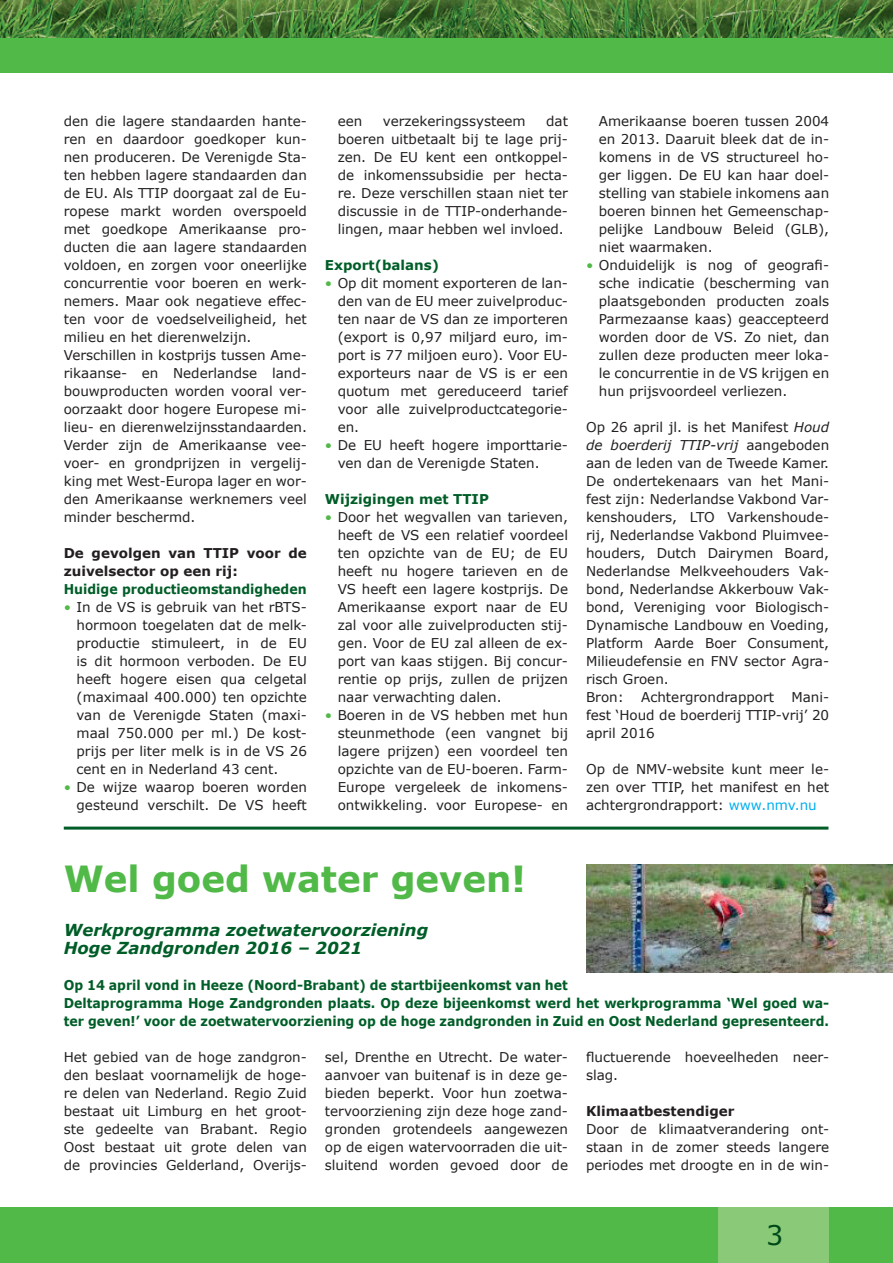
<style>
.page{position:relative;width:893px;height:1263px;background:#fff}
.page>*{position:absolute;margin:0;border:0;box-sizing:border-box;transform-origin:0 0}
.t1{font:700 36px "Verdana";color:#51b948}
.t2{font:27px "Verdana";color:#004a1a}
.t3{font:italic 700 16.5px/18px "Verdana";color:#005d28}
.t4{font:13.5px/18px "Verdana";color:#231f20;text-align:justify}
.t5{font:700 13.5px/18px "Verdana";color:#005d28;scale:.93 1}
.t6{font:700 13.5px/18px "Verdana";color:#231f20}
.t7{font:700 13.5px "Verdana";color:#005d28}
.s1{color:#51b948}
.s2{font-style:italic}
.s3{color:#00aeef}
</style>
<div class="page">
<img style="left:0;top:0;width:893px;height:38px">
<div style="left:0;top:38px;width:893px;height:34px;background:#51b948"></div>
<div style="left:0;top:1207px;width:893px;height:56px;background:#51b948"></div>
<div style="left:719px;top:1207px;width:110px;height:56px;background:#8ac978"></div>
<hr style="left:64px;top:827px;width:764px;height:3px;background:#005d28">
<img style="left:586px;top:864px;width:307px;height:108px">
<p class="t4" style="left:64px;top:112px;width:245px;text-align:left">den die lagere standaarden hante&shy;ren en daardoor goedkoper kun&shy;nen produceren. De Verenigde Sta&shy;ten hebben lagere standaarden dan de EU. Als TTIP doorgaat zal de Eu&shy;ropese markt worden overspoeld met goedkope Amerikaanse pro&shy;ducten die aan lagere standaarden voldoen, en zorgen voor oneerlijke concurrentie voor boeren en werk&shy;nemers. Maar ook negatieve effec&shy;ten voor de voedselveiligheid, het milieu en het dierenwelzijn.<br>Verschillen in kostprijs tussen Ame&shy;rikaanse- en Nederlandse land&shy;bouwproducten worden vooral ver&shy;oorzaakt door hogere Europese mi&shy;lieu- en dierenwelzijnsstandaarden.<br>Verder zijn de Amerikaanse vee&shy;voer- en grondprijzen in vergelij&shy;king met West-Europa lager en wor&shy;den Amerikaanse werknemers veel minder beschermd.</p>
<p class="t6" style="left:64px;top:544px;width:245px">De gevolgen van TTIP voor de zuivelsector op een rij:</p>
<p class="t5" style="left:64px;top:580px;width:263px">Huidige productieomstandigheden</p>
<p class="t4" style="left:77px;top:598px;width:232px;text-indent:-13px"><span class="s1">•</span> In de VS is gebruik van het rBTS&shy;hormoon toegelaten dat de melk&shy;productie stimuleert, in de EU is dit hormoon verboden. De EU heeft hogere eisen qua celgetal (maximaal 400.000) ten opzichte van de Verenigde Staten (maxi&shy;maal 750.000 per ml.) De kost&shy;prijs per liter melk is in de VS 26 cent en in Nederland 43 cent.</p>
<p class="t4" style="left:64px;top:778px;width:245px;text-align:right"><span class="s1">•</span> De wijze waarop boeren worden gesteund verschilt. De VS heeft</p>
<p class="t4" style="left:338px;top:112px;width:232px;text-indent:209px">dat boeren uitbetaalt bij te lage prij&shy;zen. De EU kent een ontkoppel&shy;de inkomenssubsidie per hecta&shy;re. Deze verschillen staan niet ter discussie in de TTIP-onderhande&shy;lingen, maar hebben wel invloed.</p>
<p class="t7" style="left:325px;top:256px;width:116px">Export(balans)</p>
<p class="t4" style="left:338px;top:274px;width:232px;text-indent:-13px"><span class="s1">•</span> Op dit moment exporteren de lan&shy;den van de EU meer zuivelproduc&shy;ten naar de VS dan ze importeren (export is 0,97 miljard euro, im&shy;port is 77 miljoen euro). Voor EU&shy;exporteurs naar de VS is er een quotum met gereduceerd tarief voor alle zuivelproductcategorie&shy;ën.</p>
<p class="t4" style="left:338px;top:436px;width:232px;text-indent:-13px"><span class="s1">•</span> De EU heeft hogere importtarie&shy;ven dan de Verenigde Staten.</p>
<p class="t7" style="left:325px;top:490px;width:165px">Wijzigingen met TTIP</p>
<p class="t4" style="left:338px;top:508px;width:232px;text-indent:-13px"><span class="s1">•</span> Door het wegvallen van tarieven, heeft de VS een relatief voordeel ten opzichte van de EU; de EU heeft nu hogere tarieven en de VS heeft een lagere kostprijs. De Amerikaanse export naar de EU zal voor alle zuivelproducten stij&shy;gen. Voor de EU zal alleen de ex&shy;port van kaas stijgen. Bij concur&shy;rentie op prijs, zullen de prijzen naar verwachting dalen.</p>
<p class="t4" style="left:338px;top:706px;width:232px;text-indent:-13px"><span class="s1">•</span> Boeren in de VS hebben met hun steunmethode (een vangnet bij lagere prijzen) een voordeel ten opzichte van de EU-boeren. Farm-Europe vergeleek de inkomens&shy;ontwikkeling. voor Europese- en</p>
<p class="t4" style="left:338px;top:112px;width:26px">een</p>
<p class="t4" style="left:383px;top:112px;width:144px">verzekeringssysteem</p>
<p class="t4" style="left:599px;top:111px;width:232px">Amerikaanse boeren tussen 2004 en 2013. Daaruit bleek dat de in&shy;komens in de VS structureel ho&shy;ger liggen. De EU kan haar doel&shy;stelling van stabiele inkomens aan boeren binnen het Gemeenschap&shy;pelijke Landbouw Beleid (GLB), niet waarmaken.</p>
<p class="t4" style="left:599px;top:255px;width:232px;text-indent:-13px"><span class="s1">•</span> Onduidelijk is nog of geografi&shy;sche indicatie (bescherming van plaatsgebonden producten zoals Parmezaanse kaas) geaccepteerd worden door de VS. Zo niet, dan zullen deze producten meer loka&shy;le concurrentie in de VS krijgen en hun prijsvoordeel verliezen.</p>
<p class="t4" style="left:586px;top:417px;width:245px;text-align:left">Op 26 april jl. is het Manifest <span class="s2">Houd de boerderij TTIP-vrij</span> aangeboden aan de leden van de Tweede Kamer.<br>De ondertekenaars van het Mani&shy;fest zijn: Nederlandse Vakbond Var&shy;kenshouders, LTO Varkenshoude&shy;rij, Nederlandse Vakbond Pluimvee&shy;houders, Dutch Dairymen Board,<br>Nederlandse Melkveehouders Vak&shy;bond, Nederlandse Akkerbouw Vak&shy;bond, Vereniging voor Biologisch-<br>Dynamische Landbouw en Voeding,<br>Platform Aarde Boer Consument,<br>Milieudefensie en FNV sector Agra&shy;risch Groen.<br>Bron:</p>
<p class="t4" style="left:641px;top:687px;width:134px">Achtergrondrapport</p>
<p class="t4" style="left:586px;top:687px;width:245px;text-indent:205px">Mani&shy;fest ‘Houd de boerderij TTIP-vrij’ 20 april 2016</p>
<p class="t4" style="left:586px;top:759px;width:245px">Op de NMV-website kunt meer le&shy;zen over TTIP, het manifest en het achtergrondrapport: <span class="s3">www.nmv.nu</span></p>
<h1 class="t1" style="left:64px;top:856px;width:464px">Wel goed water geven!</h1>
<p class="t3" style="left:64px;top:920px;width:366px">Werkprogramma zoetwatervoorziening<br>Hoge Zandgronden 2016 – 2021</p>
<p class="t5" style="left:64px;top:976px;width:824px">Op 14 april vond in Heeze (Noord-Brabant) de startbijeenkomst van het<br>Deltaprogramma Hoge Zandgronden plaats. Op deze bijeenkomst werd het werkprogramma ‘Wel goed wa&shy;ter geven!’ voor de zoetwatervoorziening op de hoge zandgronden in Zuid en Oost Nederland gepresenteerd.</p>
<p class="t4" style="left:64px;top:1047px;width:245px">Het gebied van de hoge zandgron&shy;den beslaat voornamelijk de hoge&shy;re delen van Nederland. Regio Zuid bestaat uit Limburg en het groot&shy;ste gedeelte van Brabant. Regio Oost bestaat uit grote delen van de provincies Gelderland, Overijs-</p>
<p class="t4" style="left:325px;top:1047px;width:245px">sel, Drenthe en Utrecht. De water&shy;aanvoer van buitenaf is in deze ge&shy;bieden beperkt. Voor hun zoetwa&shy;tervoorziening zijn deze hoge zand&shy;gronden grotendeels aangewezen op de eigen watervoorraden die uit&shy;sluitend worden gevoed door de</p>
<p class="t4" style="left:586px;top:1047px;width:245px">fluctuerende hoeveelheden neer&shy;slag.</p>
<p class="t6" style="left:586px;top:1101px;width:150px">Klimaatbestendiger</p>
<p class="t4" style="left:586px;top:1119px;width:245px">Door de klimaatverandering ont&shy;staan in de zomer steeds langere periodes met droogte en in de win-</p>
<h2 class="t2" style="left:766px;top:1218px;width:19px">3</h2>
</div>
